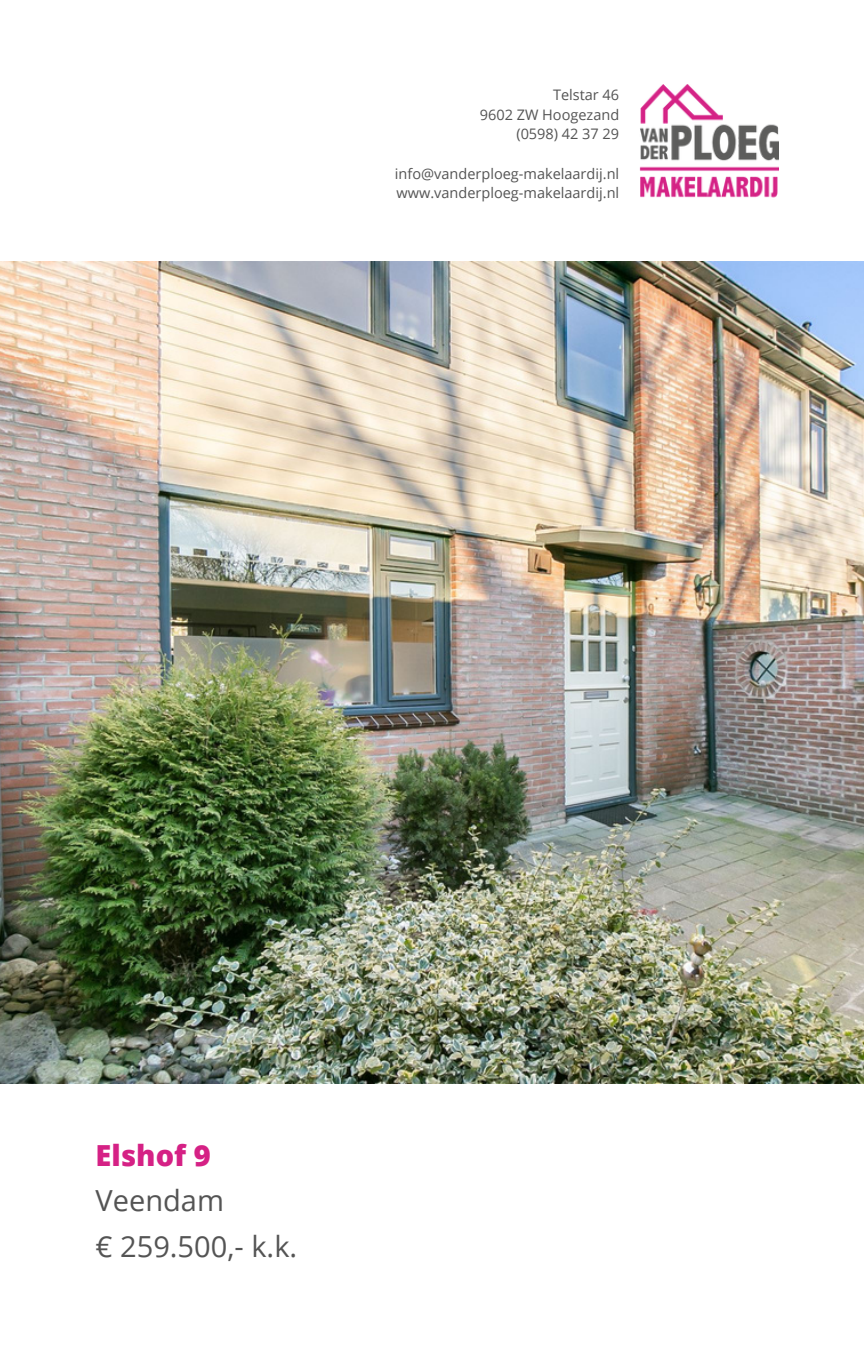
<style>
.page{position:relative;width:864px;height:1350px;background:#fff}
.page>*{position:absolute;margin:0;border:0;box-sizing:border-box;transform-origin:0 0}
.t1{font:29.03px "Open Sans";color:#545454}
.t2{font:800 29.03px "Open Sans";color:#d52185}
.t3{font:14.4px "Open Sans";color:#545454}
</style>
<div class="page">
<img style="left:640px;top:85px;width:138px;height:113px">
<img style="left:0;top:261px;width:864px;height:822px">
<p class="t3" style="left:553px;top:85px;width:68px">Telstar 46</p>
<p class="t3" style="left:480px;top:104px;width:141px">9602 ZW Hoogezand</p>
<p class="t3" style="left:516px;top:124px;width:104px">(0598) 42 37 29</p>
<p class="t3" style="left:395px;top:163px;width:226px">info@vanderploeg-makelaardij.nl</p>
<p class="t3" style="left:397px;top:183px;width:224px">www.vanderploeg-makelaardij.nl</p>
<p class="t2" style="left:96px;top:1135px;width:117px">Elshof 9</p>
<p class="t1" style="left:96px;top:1180px;width:130px">Veendam</p>
<p class="t1" style="left:96px;top:1226px;width:203px">€ 259.500,- k.k.</p>
</div>
